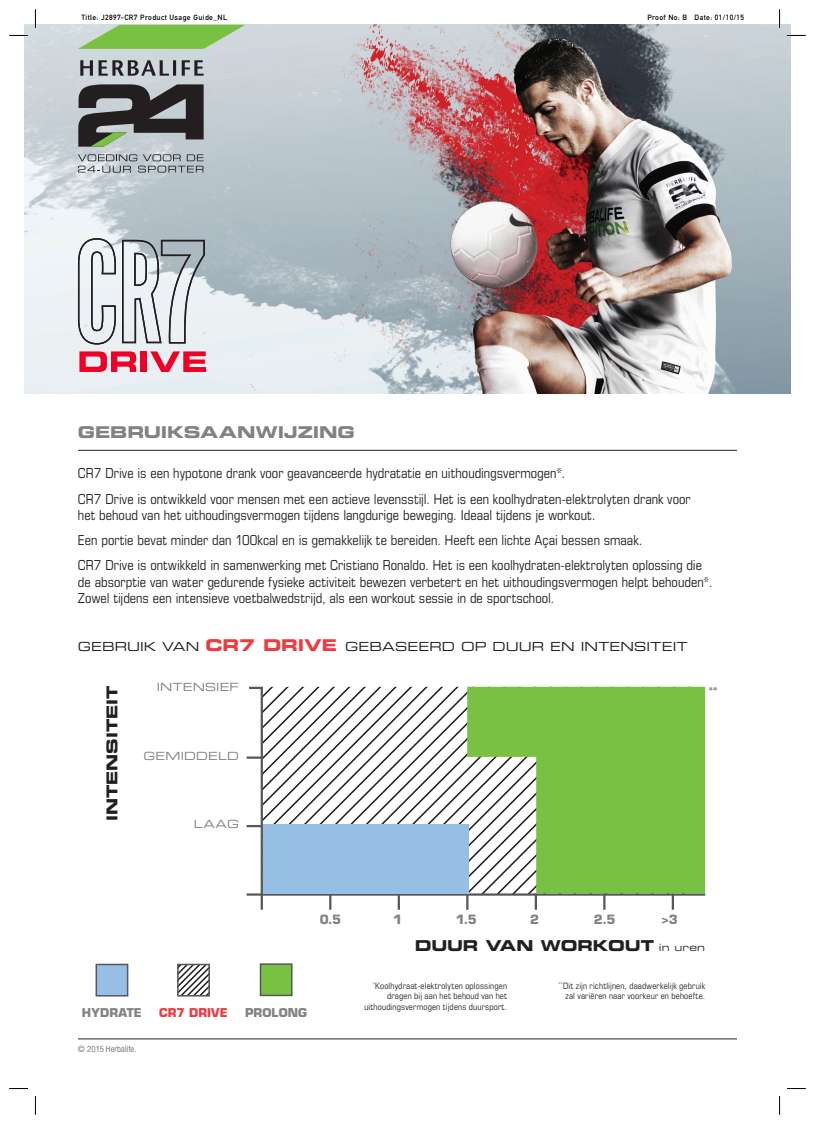
<style>
.page{position:relative;width:815px;height:1124px;background:#fff}
.page>*{position:absolute;margin:0;border:0;box-sizing:border-box;transform-origin:0 0}
.t1{font:16.25px "Eurostile LT Std Bold Ex 2";letter-spacing:-.005em;color:#808285}
.t2{font:15px "Eurostile LT Std Bold Ex 2";letter-spacing:-.005em;color:#231f20}
.t3{font:condensed 13.75px/25.2px "Eurostile LT Std";color:#231f20}
.t4{font:12.5px "Eurostile LT Std Ex 2";letter-spacing:.01em;color:#231f20}
.t5{font:700 12.5px "Eurostile LT Std";color:#808285}
.t6{font:700 11.88px "Eurostile LT Std";letter-spacing:.005em;color:#808285}
.t7{font:700 11.88px "Eurostile LT Std";color:#ee3a41}
.t8{font:11.25px "Eurostile LT Std Ex 2";letter-spacing:.01em;color:#808285}
.t9{font:condensed 8.75px/10.6px "Eurostile LT Std";letter-spacing:.02em;color:#231f20;text-align:right}
.t10{font:300 condensed 8.75px "Helvetica Neue LTW1 G";letter-spacing:.01em;color:#57585a}
.t11{font:8.75px "Times";color:#231f20}
.t12{font:7.5px "DIN Mittelschrift";letter-spacing:.05em;color:#000}
.s1{font-family:"Eurostile LT Std Bold Ex 2";font-size:16.25px;color:#ee3a41}
.s2{font-family:"Eurostile LT Std Ex 2";font-size:10px}
</style>
<div class="page">
<img style="left:25px;top:25px;width:765px;height:368px">
<hr style="left:78px;top:1038px;width:659px;height:1px;background:#231f20">
<hr style="left:78px;top:450px;width:659px;height:1px;background:#231f20">
<div style="left:96px;top:963px;width:32px;height:33px;background:#97bfe6;border:2px solid #57585a"></div>
<svg style="left:180px;top:966px;width:27px;height:27px"></svg>
<div style="left:177px;top:963px;width:33px;height:33px;border:2px solid #57585a"></div>
<div style="left:260px;top:963px;width:33px;height:33px;background:#79c142;border:2px solid #57585a"></div>
<hr style="left:247px;top:893px;width:458px;height:2px;background:#57585a">
<svg style="left:247px;top:686px;width:450px;height:223px"></svg>
<svg style="left:78px;top:238px;width:127px;height:106px;background:#c5cbce"></svg>
<svg style="left:79px;top:351px;width:57px;height:21px"></svg>
<div style="left:141px;top:351px;width:6px;height:21px;background:#ef0027"></div>
<svg style="left:150px;top:351px;width:56px;height:21px"></svg>
<div style="left:263px;top:824px;width:206px;height:69px;background:#97bfe6"></div>
<svg style="left:467px;top:686px;width:238px;height:207px;fill:#79c142"></svg>
<svg style="left:78px;top:25px;width:167px;height:24px;background:#8fc768"></svg>
<svg style="left:78px;top:84px;width:126px;height:63px;background:#5f6161"></svg>
<svg style="left:80px;top:60px;width:124px;height:16px;background:#8c8f93"></svg>
<svg style="left:78px;top:154px;width:126px;height:19px;background:#a6adb2"></svg>
<svg style="left:9px;top:35px;width:19px;height:1px"></svg>
<svg style="left:787px;top:35px;width:19px;height:1px"></svg>
<svg style="left:9px;top:1088px;width:19px;height:1px"></svg>
<svg style="left:787px;top:1088px;width:19px;height:1px"></svg>
<svg style="left:35px;top:9px;width:1px;height:19px"></svg>
<svg style="left:35px;top:1096px;width:1px;height:18px"></svg>
<svg style="left:779px;top:9px;width:1px;height:19px"></svg>
<svg style="left:779px;top:1096px;width:1px;height:18px"></svg>
<p class="t12" style="left:81px;top:13px;width:147px">Title: J2897-CR7 Product Usage Guide_NL</p>
<p class="t12" style="left:647px;top:13px;width:98px">Proof No: B Date: 01/10/15</p>
<p class="t1" style="left:78px;top:420px;width:278px">GEBRUIKSAANWIJZING</p>
<p class="t3" style="left:78px;top:460px;width:614px">CR7 Drive is een hypotone drank voor geavanceerde hydratatie en uithoudingsvermogen*.<br>CR7 Drive is ontwikkeld voor mensen met een actieve levensstijl. Het is een koolhydraten-elektrolyten drank voor</p>
<p class="t3" style="left:78px;top:502px;width:626px">het behoud van het uithoudingsvermogen tijdens langdurige beweging. Ideaal tijdens je workout.<br>Een portie bevat minder dan 100kcal en is gemakkelijk te bereiden. Heeft een lichte Açai bessen smaak.<br>CR7 Drive is ontwikkeld in samenwerking met Cristiano Ronaldo. Het is een koolhydraten-elektrolyten oplossing die</p>
<p class="t3" style="left:78px;top:573px;width:636px;line-height:16.2px">de absorptie van water gedurende fysieke activiteit bewezen verbetert en het uithoudingsvermogen helpt behouden*.<br>Zowel tijdens een intensieve voetbalwedstrijd, als een workout sessie in de sportschool.</p>
<p class="t4" style="left:78px;top:637px;width:611px">GEBRUIK VAN <span class="s1">CR7 DRIVE</span> GEBASEERD OP DUUR EN INTENSITEIT</p>
<p class="t2" style="left:102px;top:820px;width:137px;rotate:-90deg">INTENSITEIT</p>
<p class="t8" style="left:157px;top:679px;width:84px">INTENSIEF</p>
<p class="t8" style="left:144px;top:747px;width:97px">GEMIDDELD</p>
<p class="t8" style="left:194px;top:816px;width:47px">LAAG</p>
<p class="t11" style="left:709px;top:684px;width:10px">**</p>
<p class="t5" style="left:320px;top:911px;width:23px">0.5</p>
<p class="t5" style="left:393px;top:911px;width:11px">1</p>
<p class="t5" style="left:456px;top:911px;width:22px">1.5</p>
<p class="t5" style="left:530px;top:911px;width:11px">2</p>
<p class="t5" style="left:594px;top:911px;width:23px">2.5</p>
<p class="t5" style="left:661px;top:911px;width:18px">&gt;3</p>
<p class="t6" style="left:82px;top:1004px;width:62px">HYDRATE</p>
<p class="t7" style="left:159px;top:1004px;width:70px">CR7 DRIVE</p>
<p class="t10" style="left:78px;top:1043px;width:60px">© 2015 Herbalife.</p>
<p class="t6" style="left:245px;top:1004px;width:63px">PROLONG</p>
<p class="t2" style="left:415px;top:934px;width:292px">DUUR VAN WORKOUT <span class="s2">in uren</span></p>
<p class="t9" style="left:364px;top:979px;width:144px"><sup>*</sup>Koolhydraat-elektrolyten oplossingen dragen bij aan het behoud van het uithoudingsvermogen tijdens duursport.</p>
<p class="t9" style="left:558px;top:979px;width:148px"><sup>**</sup>Dit zijn richtlijnen, daadwerkelijk gebruik zal variëren naar voorkeur en behoefte.</p>
</div>
